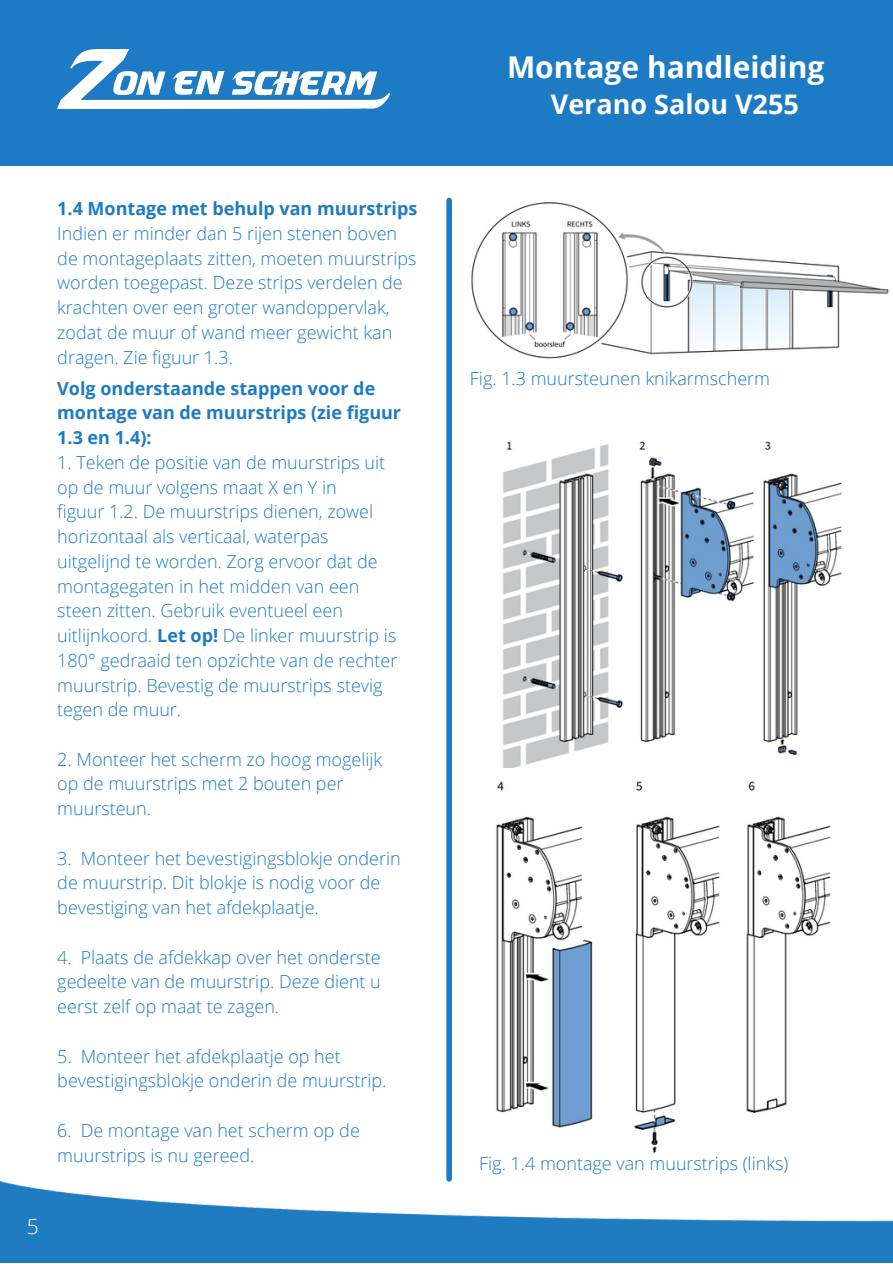
<style>
.page{position:relative;width:893px;height:1264px;background:#fff}
.page>*{position:absolute;margin:0;border:0;box-sizing:border-box;transform-origin:0 0}
.t1{font:700 30px "Open Sans";color:#fff}
.t2{font:700 27px "Open Sans";color:#fff}
.t3{font:300 21px "Open Sans";color:#fff}
.t4{font:300 18px/24.8px "Open Sans";color:#1c7bc4}
.t5{font:700 18px/24.8px "Open Sans";color:#1c7bc4}
.s1{font-weight:700}
</style>
<div class="page">
<div style="left:0;top:0;width:892px;height:166px;background:#1c7bc4"></div>
<img style="left:57px;top:50px;width:332px;height:58px">
<img style="left:0;top:1181px;width:892px;height:81px">
<div style="left:446px;top:200px;width:6px;height:978px;background:#1c7bc4"></div>
<img style="left:471px;top:202px;width:418px;height:157px">
<img style="left:503px;top:441px;width:339px;height:327px">
<img style="left:496px;top:781px;width:335px;height:372px">
<p class="t4" style="left:57px;top:196px;width:361px"><span class="s1">1.4 Montage met behulp van muurstrips </span>Indien er minder dan 5 rijen stenen boven de montageplaats zitten, moeten muurstrips worden toegepast. Deze strips verdelen de krachten over een groter wandoppervlak, zodat de muur of wand meer gewicht kan dragen. Zie figuur 1.3.</p>
<p class="t5" style="left:57px;top:375px;width:345px">Volg onderstaande stappen voor de montage van de muurstrips (zie figuur<br>1.3 en 1.4):</p>
<p class="t4" style="left:57px;top:449px;width:329px">1. Teken de positie van de muurstrips uit op de muur volgens maat X en Y in</p>
<p class="t4" style="left:57px;top:499px;width:341px">figuur 1.2. De muurstrips dienen, zowel horizontaal als verticaal, waterpas uitgelijnd te worden. Zorg ervoor dat de montagegaten in het midden van een steen zitten. Gebruik eventueel een uitlijnkoord. <span class="s1">Let op!</span> De linker muurstrip is 180° gedraaid ten opzichte van de rechter muurstrip. Bevestig de muurstrips stevig tegen de muur.</p>
<p class="t4" style="left:57px;top:746px;width:326px">2. Monteer het scherm zo hoog mogelijk op de muurstrips met 2 bouten per muursteun.</p>
<p class="t4" style="left:57px;top:845px;width:345px">3. Monteer het bevestigingsblokje onderin de muurstrip. Dit blokje is nodig voor de bevestiging van het afdekplaatje.</p>
<p class="t4" style="left:57px;top:944px;width:325px;text-align:justify">4. Plaats de afdekkap over het onderste gedeelte van de muurstrip. Deze dient u eerst zelf op maat te zagen.</p>
<p class="t4" style="left:57px;top:1043px;width:331px">5. Monteer het afdekplaatje op het bevestigingsblokje onderin de muurstrip.</p>
<p class="t4" style="left:57px;top:1117px;width:304px">6. De montage van het scherm op de muurstrips is nu gereed.</p>
<p class="t3" style="left:27px;top:1211px;width:13px">5</p>
<p class="t1" style="left:507px;top:46px;width:319px">Montage handleiding</p>
<p class="t2" style="left:551px;top:85px;width:249px">Verano Salou V255</p>
<p class="t4" style="left:470px;top:365px;width:301px">Fig. 1.3 muursteunen knikarmscherm</p>
<p class="t4" style="left:479px;top:1150px;width:310px">Fig. 1.4 montage van muurstrips (links)</p>
</div>
